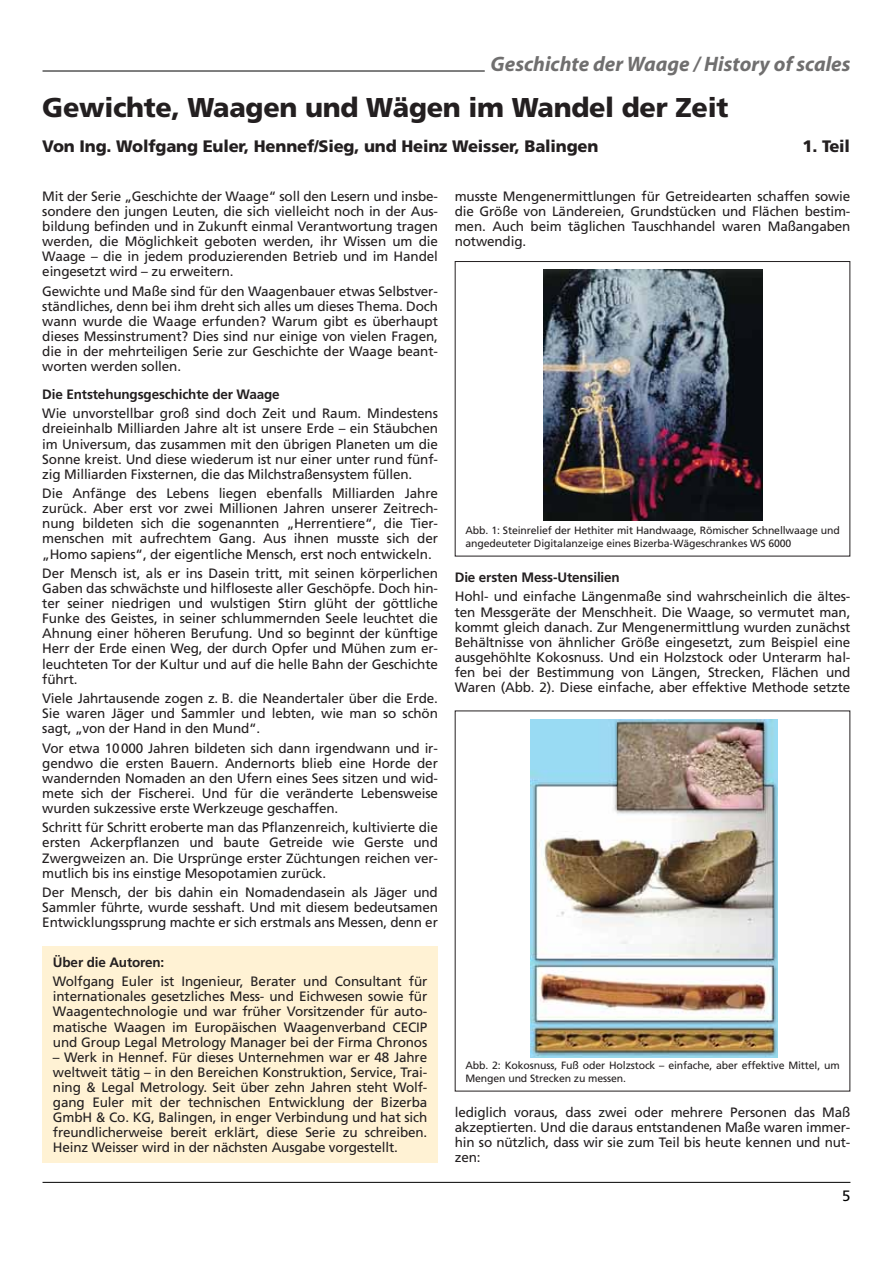
<style>
.page{position:relative;width:893px;height:1263px;background:#fff}
.page>*{position:absolute;margin:0;border:0;box-sizing:border-box;transform-origin:0 0}
.t1{font:900 27.15px "Frutiger";letter-spacing:-.01em;color:#231f20}
.t2{font:italic 700 21.15px "Myriad";color:#6d6e70}
.t3{font:italic 700 21px "Myriad";color:#706f6f}
.t4{font:900 16.65px "Frutiger";letter-spacing:-.01em;color:#231f20}
.t5{font:15px "Frutiger LT";color:#000}
.t6{font:13.65px/15.1px "Frutiger";letter-spacing:-.01em;color:#231f20;text-align:justify}
.t7{font:700 13.65px "Frutiger";letter-spacing:-.01em;color:#231f20}
.t8{font:10.5px/12.1px "Frutiger";letter-spacing:-.01em;color:#231f20}
</style>
<div class="page">
<hr style="left:43px;top:1182px;width:807px;height:1px;background:#000">
<hr style="left:43px;top:71px;width:442px;height:1px;background:#000">
<div style="left:42px;top:946px;width:396px;height:216px;background:#fff2d4"></div>
<img style="left:531px;top:719px;width:246px;height:338px">
<img style="left:544px;top:270px;width:218px;height:250px">
<h2 class="t2" style="left:651px;top:53px;width:201px">Geschichte der Waage</h2>
<h1 class="t1" style="left:42px;top:91px;width:688px">Gewichte, Waagen und Wägen im Wandel der Zeit</h1>
<p class="t4" style="left:42px;top:136px;width:558px">Von Ing. Wolfgang Euler, Hennef/Sieg, und Heinz Weisser, Balingen</p>
<p class="t4" style="left:802px;top:136px;width:49px">1. Teil</p>
<h3 class="t3" style="left:491px;top:53px;width:361px">Geschichte der Waage / History of scales</h3>
<p class="t6" style="left:42px;top:188px;width:397px">Mit der Serie „Geschichte der Waage“ soll den Lesern und insbe&shy;sondere den jungen Leuten, die sich vielleicht noch in der Aus&shy;bildung befinden und in Zukunft einmal Verantwortung tragen werden, die Möglichkeit geboten werden, ihr Wissen um die Waage – die in jedem produzierenden Betrieb und im Handel eingesetzt wird – zu erweitern.</p>
<p class="t6" style="left:42px;top:283px;width:397px">Gewichte und Maße sind für den Waagenbauer etwas Selbstver&shy;ständliches, denn bei ihm dreht sich alles um dieses Thema. Doch wann wurde die Waage erfunden? Warum gibt es überhaupt dieses Messinstrument? Dies sind nur einige von vielen Fragen, die in der mehrteiligen Serie zur Geschichte der Waage beant&shy;worten werden sollen.</p>
<p class="t7" style="left:42px;top:386px;width:239px">Die Entstehungsgeschichte der Waage</p>
<p class="t6" style="left:42px;top:406px;width:397px">Wie unvorstellbar groß sind doch Zeit und Raum. Mindestens dreieinhalb Milliarden Jahre alt ist unsere Erde – ein Stäubchen im Universum, das zusammen mit den übrigen Planeten um die Sonne kreist. Und diese wiederum ist nur einer unter rund fünf&shy;zig Milliarden Fixsternen, die das Milchstraßensystem füllen.</p>
<p class="t6" style="left:42px;top:486px;width:397px">Die Anfänge des Lebens liegen ebenfalls Milliarden Jahre zurück. Aber erst vor zwei Millionen Jahren unserer Zeitrech&shy;nung bildeten sich die sogenannten „Herrentiere“, die Tier&shy;menschen mit aufrechtem Gang. Aus ihnen musste sich der „Homo sapiens“, der eigentliche Mensch, erst noch entwickeln.</p>
<p class="t6" style="left:42px;top:566px;width:397px">Der Mensch ist, als er ins Dasein tritt, mit seinen körperlichen Gaben das schwächste und hilfloseste aller Geschöpfe. Doch hin&shy;ter seiner niedrigen und wulstigen Stirn glüht der göttliche Funke des Geistes, in seiner schlummernden Seele leuchtet die Ahnung einer höheren Berufung. Und so beginnt der künftige Herr der Erde einen Weg, der durch Opfer und Mühen zum er&shy;leuchteten Tor der Kultur und auf die helle Bahn der Geschichte führt.</p>
<p class="t6" style="left:42px;top:691px;width:397px">Viele Jahrtausende zogen z. B. die Neandertaler über die Erde.<br>Sie waren Jäger und Sammler und lebten, wie man so schön sagt, „von der Hand in den Mund“.</p>
<p class="t6" style="left:42px;top:740px;width:397px">Vor etwa 10000 Jahren bildeten sich dann irgendwann und ir&shy;gendwo die ersten Bauern. Andernorts blieb eine Horde der wandernden Nomaden an den Ufern eines Sees sitzen und wid&shy;mete sich der Fischerei. Und für die veränderte Lebensweise wurden sukzessive erste Werkzeuge geschaffen.</p>
<p class="t6" style="left:42px;top:820px;width:397px">Schritt für Schritt eroberte man das Pflanzenreich, kultivierte die ersten Ackerpflanzen und baute Getreide wie Gerste und Zwergweizen an. Die Ursprünge erster Züchtungen reichen ver&shy;mutlich bis ins einstige Mesopotamien zurück.</p>
<p class="t6" style="left:42px;top:885px;width:397px">Der Mensch, der bis dahin ein Nomadendasein als Jäger und Sammler führte, wurde sesshaft. Und mit diesem bedeutsamen Entwicklungssprung machte er sich erstmals ans Messen, denn er</p>
<p class="t7" style="left:53px;top:954px;width:113px">Über die Autoren:</p>
<p class="t6" style="left:53px;top:974px;width:376px">Wolfgang Euler ist Ingenieur, Berater und Consultant für internationales gesetzliches Mess- und Eichwesen sowie für Waagentechnologie und war früher Vorsitzender für auto&shy;matische Waagen im Europäischen Waagenverband CECIP und Group Legal Metrology Manager bei der Firma Chronos</p>
<p class="t6" style="left:53px;top:1049px;width:376px">– Werk in Hennef. Für dieses Unternehmen war er 48 Jahre weltweit tätig – in den Bereichen Konstruktion, Service, Trai&shy;ning &amp; Legal Metrology. Seit über zehn Jahren steht Wolf&shy;gang Euler mit der technischen Entwicklung der Bizerba GmbH &amp; Co. KG, Balingen, in enger Verbindung und hat sich freundlicherweise bereit erklärt, diese Serie zu schreiben.<br>Heinz Weisser wird in der nächsten Ausgabe vorgestellt.</p>
<p class="t6" style="left:455px;top:188px;width:397px">musste Mengenermittlungen für Getreidearten schaffen sowie die Größe von Ländereien, Grundstücken und Flächen bestim&shy;men. Auch beim täglichen Tauschhandel waren Maßangaben notwendig.</p>
<p class="t8" style="left:465px;top:525px;width:376px">Abb. 1: Steinrelief der Hethiter mit Handwaage, Römischer Schnellwaage und angedeuteter Digitalanzeige eines Bizerba-Wägeschrankes WS 6000</p>
<p class="t7" style="left:455px;top:569px;width:167px">Die ersten Mess-Utensilien</p>
<p class="t6" style="left:455px;top:589px;width:397px">Hohl- und einfache Längenmaße sind wahrscheinlich die ältes&shy;ten Messgeräte der Menschheit. Die Waage, so vermutet man, kommt gleich danach. Zur Mengenermittlung wurden zunächst Behältnisse von ähnlicher Größe eingesetzt, zum Beispiel eine ausgehöhlte Kokosnuss. Und ein Holzstock oder Unterarm hal&shy;fen bei der Bestimmung von Längen, Strecken, Flächen und Waren (Abb. 2). Diese einfache, aber effektive Methode setzte</p>
<p class="t8" style="left:465px;top:1060px;width:376px">Abb. 2: Kokosnuss, Fuß oder Holzstock – einfache, aber effektive Mittel, um<br>Mengen und Strecken zu messen.</p>
<p class="t6" style="left:455px;top:1104px;width:397px">lediglich voraus, dass zwei oder mehrere Personen das Maß akzeptierten. Und die daraus entstandenen Maße waren immer&shy;hin so nützlich, dass wir sie zum Teil bis heute kennen und nut&shy;zen:</p>
<p class="t5" style="left:842px;top:1187px;width:10px">5</p>
</div>
